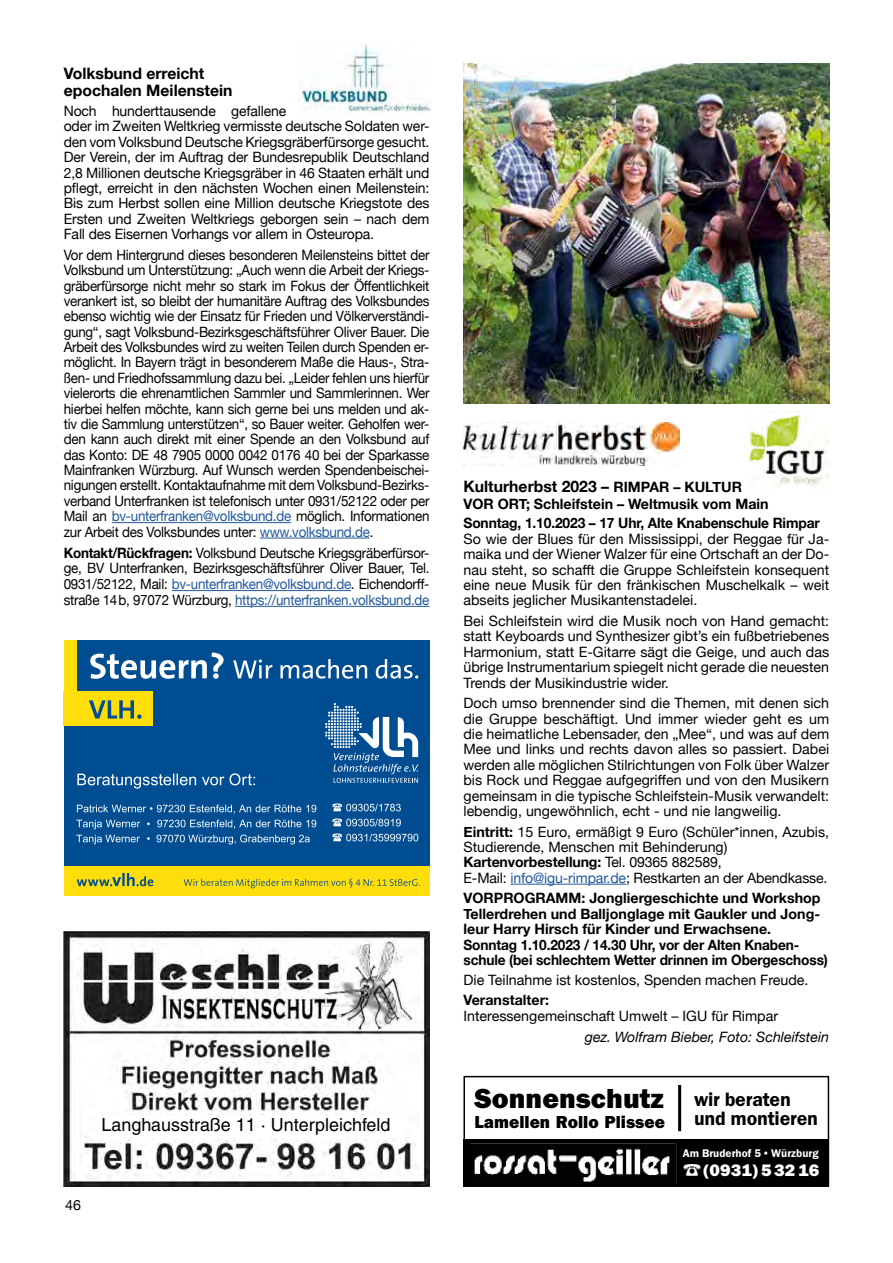
<style>
.page{position:relative;width:893px;height:1263px;background:#fff}
.page>*{position:absolute;margin:0;border:0;box-sizing:border-box;transform-origin:0 0}
.t1{font:800 28.5px "Franklin Gothic EF";color:#000}
.t2{font:600 20.1px/18.8px "Franklin Gothic EF";letter-spacing:-.01em;color:#000}
.t3{font:18px "Helvetica";color:#000}
.t4{font:800 18px "Franklin Gothic EF";color:#000}
.t5{font:800 17.25px "Franklin Gothic EF";letter-spacing:.01em;color:#fff;scale:1.05 1}
.t6{font:700 15.75px/17.2px "Helvetica Neue";color:#000}
.t7{font:14.25px/15.5px "Helvetica Neue";letter-spacing:-.01em;color:#000;text-align:justify}
.t8{font:14.25px/15.5px "Helvetica Neue";letter-spacing:-.01em;color:#000;text-align:justify;scale:.94 1}
.t9{font:700 14.25px/15.5px "Helvetica Neue";color:#000}
.t10{font:italic 14.25px "Helvetica Neue";color:#000}
.t11{font:600 11.55px "Franklin Gothic EF";color:#fff}
.s1{color:#22599b}
.s2{font-weight:700}
.s3{font-size:14.25px}
</style>
<div class="page">
<hr style="left:510px;top:884px;width:116px;height:1px;background:#22599b">
<img style="left:744px;top:411px;width:85px;height:77px">
<img style="left:463px;top:422px;width:217px;height:43px">
<img style="left:463px;top:64px;width:366px;height:340px">
<hr style="left:112px;top:522px;width:179px;height:1px;background:#22599b">
<hr style="left:260px;top:538px;width:110px;height:1px;background:#22599b">
<hr style="left:172px;top:590px;width:179px;height:1px;background:#22599b">
<hr style="left:235px;top:606px;width:194px;height:1px;background:#22599b">
<img style="left:299px;top:44px;width:132px;height:70px">
<div style="left:463px;top:1139px;width:366px;height:47px;background:#000"></div>
<div style="left:463px;top:1076px;width:366px;height:110px;border:2px solid #000"></div>
<img style="left:470px;top:1143px;width:205px;height:39px">
<hr style="left:678px;top:1085px;width:3px;height:46px;background:#000">
<img style="left:64px;top:931px;width:365px;height:255px">
<div style="left:99px;top:1115px;width:297px;height:22px;background:#fff"></div>
<div style="left:64px;top:640px;width:365px;height:246px;background:#004e91"></div>
<svg style="left:325px;top:703px;width:93px;height:80px"></svg>
<div style="left:64px;top:691px;width:89px;height:34px;background:#ffde0c"></div>
<svg style="left:89px;top:700px;width:53px;height:19px"></svg>
<div style="left:64px;top:640px;width:12px;height:85px;background:#ffde0c"></div>
<svg style="left:90px;top:652px;width:328px;height:27px"></svg>
<div style="left:64px;top:866px;width:365px;height:30px;background:#ffde0c"></div>
<svg style="left:184px;top:879px;width:236px;height:9px"></svg>
<svg style="left:77px;top:873px;width:76px;height:13px"></svg>
<svg style="left:77px;top:773px;width:178px;height:16px"></svg>
<svg style="left:76px;top:804px;width:240px;height:40px"></svg>
<svg style="left:332px;top:803px;width:69px;height:8px"></svg>
<svg style="left:332px;top:818px;width:69px;height:8px"></svg>
<svg style="left:332px;top:833px;width:86px;height:8px"></svg>
<p class="t6" style="left:64px;top:65px;width:170px">Volksbund erreicht epochalen Meilenstein</p>
<p class="t7" style="left:64px;top:104px;width:367px;text-align:left">Noch hunderttausende gefallene<br>oder im Zweiten Weltkrieg vermisste deutsche Soldaten wer&shy;den vom Volksbund Deutsche Kriegsgräberfürsorge gesucht.<br>Der Verein, der im Auftrag der Bundesrepublik Deutschland 2,8 Millionen deutsche Kriegsgräber in 46 Staaten erhält und pflegt, erreicht in den nächsten Wochen einen Meilenstein:<br>Bis zum Herbst sollen eine Million deutsche Kriegstote des Ersten und Zweiten Weltkriegs geborgen sein – nach dem Fall des Eisernen Vorhangs vor allem in Osteuropa.</p>
<p class="t8" style="left:64px;top:248px;width:391px">Vor dem Hintergrund dieses besonderen Meilensteins bittet der Volksbund um Unterstützung: „Auch wenn die Arbeit der Kriegs&shy;gräberfürsorge nicht mehr so stark im Fokus der Öffentlichkeit verankert ist, so bleibt der humanitäre Auftrag des Volksbundes ebenso wichtig wie der Einsatz für Frieden und Völkerverständi&shy;gung“, sagt Volksbund-Bezirksgeschäftsführer Oliver Bauer. Die Arbeit des Volksbundes wird zu weiten Teilen durch Spenden er&shy;möglicht. In Bayern trägt in besonderem Maße die Haus-, Stra&shy;ßen- und Friedhofssammlung dazu bei. „Leider fehlen uns hierfür vielerorts die ehrenamtlichen Sammler und Sammlerinnen. Wer hierbei helfen möchte, kann sich gerne bei uns melden und ak&shy;tiv die Sammlung unterstützen“, so Bauer weiter. Geholfen wer&shy;den kann auch direkt mit einer Spende an den Volksbund auf das Konto: DE 48 7905 0000 0042 0176 40 bei der Sparkasse Mainfranken Würzburg. Auf Wunsch werden Spendenbeischei&shy;nigungen erstellt. Kontaktaufnahme mit dem Volksbund-Bezirks&shy;verband Unterfranken ist telefonisch unter 0931/52122 oder per Mail an <span class="s1">bv-unterfranken@volksbund.de</span> möglich. Informationen zur Arbeit des Volksbundes unter: <span class="s1">www.volksbund.de</span>.</p>
<p class="t8" style="left:64px;top:545px;width:391px"><span class="s2">Kontakt/Rückfragen:</span> Volksbund Deutsche Kriegsgräberfürsor&shy;ge, BV Unterfranken, Bezirksgeschäftsführer Oliver Bauer, Tel.<br>0931/52122, Mail: <span class="s1">bv-unterfranken@volksbund.de</span>. Eichendorff&shy;straße 14b, 97072 Würzburg, <span class="s1">https://unterfranken.volksbund.de</span></p>
<p class="t3" style="left:101px;top:1115px;width:291px">Langhausstraße 11 · Unterpleichfeld</p>
<p class="t7" style="left:65px;top:1197px;width:17px">46</p>
<p class="t6" style="left:463px;top:478px;width:280px">Kulturherbst 2023 – <span class="s3">RIMPAR – KULTUR</span></p>
<p class="t9" style="left:463px;top:494px;width:358px;line-height:19.6px">VOR ORT; Schleifstein – Weltmusik vom Main<br>Sonntag, 1.10.2023 – 17 Uhr, Alte Knabenschule Rimpar</p>
<p class="t7" style="left:463px;top:532px;width:367px">So wie der Blues für den Mississippi, der Reggae für Ja&shy;maika und der Wiener Walzer für eine Ortschaft an der Do&shy;nau steht, so schafft die Gruppe Schleifstein konsequent eine neue Musik für den fränkischen Muschelkalk – weit abseits jeglicher Musikantenstadelei.</p>
<p class="t7" style="left:463px;top:614px;width:367px">Bei Schleifstein wird die Musik noch von Hand gemacht: statt Keyboards und Synthesizer gibt’s ein fußbetriebenes Harmonium, statt E-Gitarre sägt die Geige, und auch das übrige Instrumentarium spiegelt nicht gerade die neuesten Trends der Musikindustrie wider.</p>
<p class="t7" style="left:463px;top:696px;width:367px">Doch umso brennender sind die Themen, mit denen sich die Gruppe beschäftigt. Und immer wieder geht es um die heimatliche Lebensader, den „Mee“, und was auf dem Mee und links und rechts davon alles so passiert. Dabei werden alle möglichen Stilrichtungen von Folk über Walzer bis Rock und Reggae aufgegriffen und von den Musikern gemeinsam in die typische Schleifstein-Musik verwandelt: lebendig, ungewöhnlich, echt - und nie langweilig.</p>
<p class="t7" style="left:463px;top:825px;width:367px;text-align:left"><span class="s2">Eintritt:</span> 15 Euro, ermäßigt 9 Euro (Schüler*innen, Azubis, Studierende, Menschen mit Behinderung)<br><span class="s2">Kartenvorbestellung:</span> Tel. 09365 882589,<br>E-Mail: <span class="s1">info@igu-rimpar.de</span>; Restkarten an der Abendkasse.</p>
<p class="t9" style="left:463px;top:891px;width:366px">VORPROGRAMM: Jongliergeschichte und Workshop Tellerdrehen und Balljonglage mit Gaukler und Jong&shy;leur Harry Hirsch für Kinder und Erwachsene.<br>Sonntag 1.10.2023 / 14.30 Uhr, vor der Alten Knaben&shy;schule (bei schlechtem Wetter drinnen im Obergeschoss)</p>
<p class="t7" style="left:463px;top:972px;width:347px">Die Teilnahme ist kostenlos, Spenden machen Freude.</p>
<p class="t9" style="left:463px;top:993px;width:87px">Veranstalter:</p>
<p class="t7" style="left:463px;top:1009px;width:316px">Interessengemeinschaft Umwelt – IGU für Rimpar</p>
<p class="t10" style="left:585px;top:1026px;width:246px">gez. Wolfram Bieber, Foto: Schleifstein</p>
<h1 class="t1" style="left:475px;top:1083px;width:191px">Sonnenschutz</h1>
<p class="t4" style="left:475px;top:1112px;width:192px">Lamellen Rollo Plissee</p>
<h2 class="t2" style="left:694px;top:1090px;width:125px">wir beraten und montieren</h2>
<p class="t11" style="left:683px;top:1147px;width:137px">Am Bruderhof 5 • Würzburg</p>
<p class="t5" style="left:683px;top:1160px;width:131px">☎(0931) 5 3216</p>
</div>
